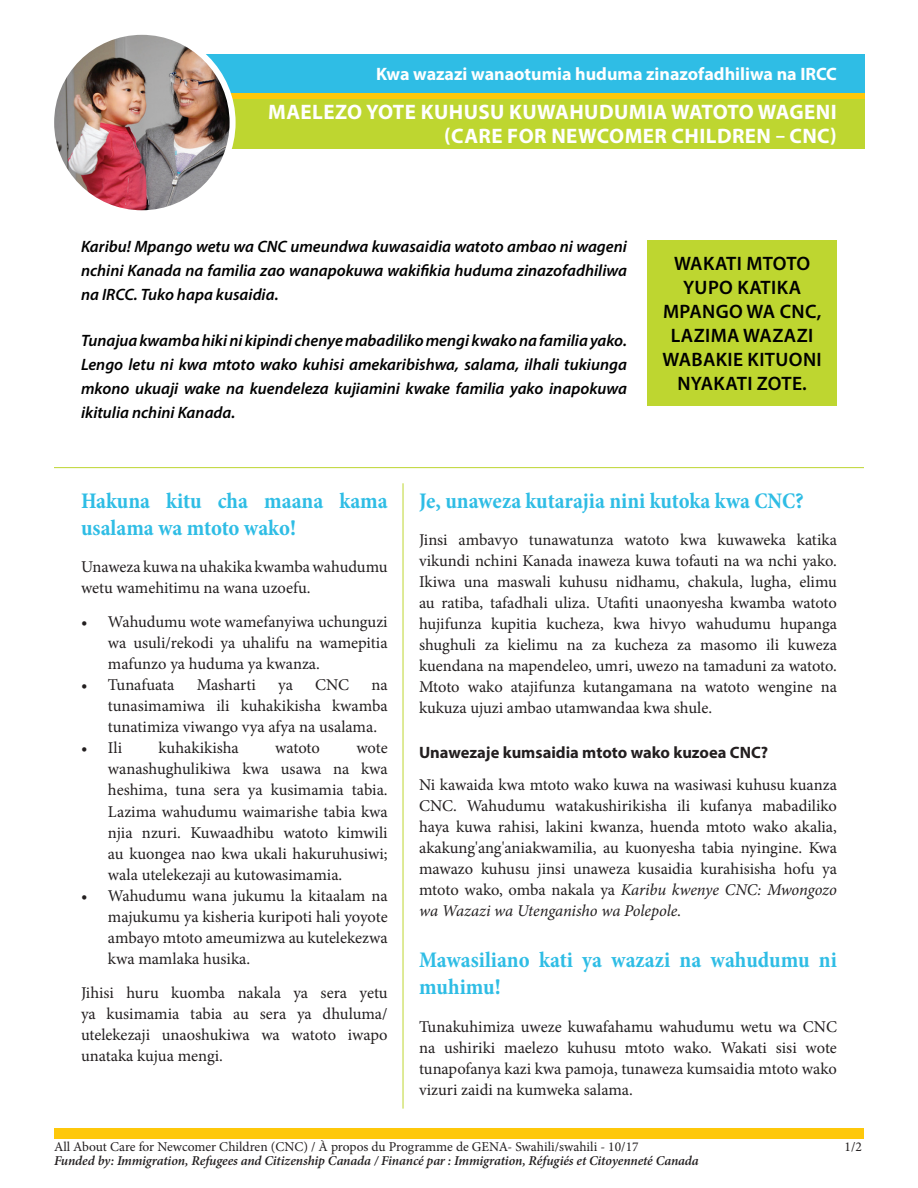
<style>
.page{position:relative;width:918px;height:1188px;background:#fff}
.page>*{position:absolute;margin:0;border:0;box-sizing:border-box;transform-origin:0 0}
.t1{font:700 condensed 22.5px/27px "Minion Pro";color:#2fbde5}
.t2{font:700 21px/24px "Myriad Pro";letter-spacing:.02em;color:#fff;text-align:right}
.t3{font:600 19.5px/24px "Myriad Pro";letter-spacing:.02em;color:#000;text-align:center}
.t4{font:700 18px "Myriad Pro";color:#fff}
.t5{font:16.5px/21px "Minion Pro";color:#231f20;text-align:justify}
.t6{font:italic 600 16.5px/24px "Myriad Pro";color:#000;text-align:justify}
.t7{font:700 16.5px "Myriad Pro";color:#231f20}
.t8{font:italic 600 13.5px "Minion Pro";letter-spacing:-.01em;color:#231f20}
.t9{font:13.5px "Minion Pro";color:#231f20}
.s1{font-size:18.75px}
.s2{font-style:italic}
</style>
<div class="page">
<div style="left:54px;top:1128px;width:810px;height:11px;background:#fec80b"></div>
<div style="left:140px;top:54px;width:725px;height:45px;background:#2fbde5"></div>
<div style="left:140px;top:97px;width:725px;height:52px;background:#bed630"></div>
<div style="left:140px;top:93px;width:725px;height:6px;background:#fec80b"></div>
<img style="left:51px;top:32px;width:182px;height:181px;border-radius:91px">
<div style="left:48px;top:29px;width:188px;height:187px;border:6px solid #fff;border-radius:50%"></div>
<div style="left:647px;top:240px;width:190px;height:165px;background:#bed630"></div>
<hr style="left:403px;top:483px;width:1px;height:626px;background:#bed630">
<hr style="left:54px;top:467px;width:810px;height:1px;background:#bed630">
<p class="t4" style="left:376px;top:62px;width:462px">Kwa wazazi wanaotumia huduma zinazofadhiliwa na IRCC</p>
<p class="t2" style="left:268px;top:99px;width:570px">Maelezo Yote Kuhusu Kuwahudumia Watoto Wageni (Care for Newcomer Children <span class="s1">–</span> CNC)</p>
<p class="t6" style="left:81px;top:234px;width:548px">Karibu! Mpango wetu wa CNC umeundwa kuwasaidia watoto ambao ni wageni nchini Kanada na familia zao wanapokuwa wakifikia huduma zinazofadhiliwa na IRCC. Tuko hapa kusaidia.</p>
<p class="t6" style="left:81px;top:328px;width:547px">Tunajua kwamba hiki ni kipindi chenye mabadiliko mengi kwako na familia yako.<br>Lengo letu ni kwa mtoto wako kuhisi amekaribishwa, salama, ilhali tukiunga mkono ukuaji wake na kuendeleza kujiamini kwake familia yako inapokuwa ikitulia nchini Kanada.</p>
<p class="t3" style="left:662px;top:251px;width:161px">WAKATI MTOTO<br>YUPO KATIKA<br>MPANGO WA CNC,<br>LAZIMA WAZAZI<br>WABAKIE KITUONI<br>NYAKATI ZOTE.</p>
<h1 class="t1" style="left:81px;top:487px;width:308px">Hakuna kitu cha maana kama usalama wa mtoto wako!</h1>
<p class="t5" style="left:81px;top:556px;width:308px">Unaweza kuwa na uhakika kwamba wahudumu wetu wamehitimu na wana uzoefu.</p>
<p class="t5" style="left:108px;top:612px;width:281px;text-indent:-27px">• Wahudumu wote wamefanyiwa uchunguzi wa usuli/rekodi ya uhalifu na wamepitia mafunzo ya huduma ya kwanza.</p>
<p class="t5" style="left:81px;top:675px;width:95px">• Tunafuata</p>
<p class="t5" style="left:197px;top:675px;width:61px">Masharti</p>
<p class="t5" style="left:278px;top:675px;width:16px">ya</p>
<p class="t5" style="left:315px;top:675px;width:36px">CNC</p>
<p class="t5" style="left:108px;top:675px;width:281px;text-indent:263px">na tunasimamiwa ili kuhakikisha kwamba tunatimiza viwango vya afya na usalama.</p>
<p class="t5" style="left:81px;top:738px;width:43px">• Ili</p>
<p class="t5" style="left:159px;top:738px;width:82px">kuhakikisha</p>
<p class="t5" style="left:275px;top:738px;width:46px">watoto</p>
<p class="t5" style="left:108px;top:738px;width:281px;text-indent:248px">wote wanashughulikiwa kwa usawa na kwa heshima, tuna sera ya kusimamia tabia.<br>Lazima wahudumu waimarishe tabia kwa njia nzuri. Kuwaadhibu watoto kimwili au kuongea nao kwa ukali hakuruhusiwi; wala utelekezaji au kutowasimamia.</p>
<p class="t5" style="left:108px;top:885px;width:281px;text-indent:-27px">• Wahudumu wana jukumu la kitaalam na majukumu ya kisheria kuripoti hali yoyote ambayo mtoto ameumizwa au kutelekezwa kwa mamlaka husika.</p>
<p class="t5" style="left:81px;top:982px;width:308px">Jihisi huru kuomba nakala ya sera yetu ya kusimamia tabia au sera ya dhuluma/ utelekezaji unaoshukiwa wa watoto iwapo unataka kujua mengi.</p>
<h1 class="t1" style="left:419px;top:487px;width:386px">Je, unaweza kutarajia nini kutoka kwa CNC?</h1>
<p class="t5" style="left:419px;top:529px;width:419px">Jinsi ambavyo tunawatunza watoto kwa kuwaweka katika vikundi nchini Kanada inaweza kuwa tofauti na wa nchi yako.<br>Ikiwa una maswali kuhusu nidhamu, chakula, lugha, elimu au ratiba, tafadhali uliza. Utafiti unaonyesha kwamba watoto hujifunza kupitia kucheza, kwa hivyo wahudumu hupanga shughuli za kielimu na za kucheza za masomo ili kuweza kuendana na mapendeleo, umri, uwezo na tamaduni za watoto.<br>Mtoto wako atajifunza kutangamana na watoto wengine na kukuza ujuzi ambao utamwandaa kwa shule.</p>
<p class="t7" style="left:419px;top:742px;width:351px">Unawezaje kumsaidia mtoto wako kuzoea CNC?</p>
<p class="t5" style="left:419px;top:774px;width:419px">Ni kawaida kwa mtoto wako kuwa na wasiwasi kuhusu kuanza CNC. Wahudumu watakushirikisha ili kufanya mabadiliko haya kuwa rahisi, lakini kwanza, huenda mtoto wako akalia, akakung'ang'aniakwamilia, au kuonyesha tabia nyingine. Kwa mawazo kuhusu jinsi unaweza kusaidia kurahisisha hofu ya mtoto wako, omba nakala ya <span class="s2">Karibu kwenye CNC: Mwongozo wa Wazazi wa Utenganisho wa Polepole</span>.</p>
<h1 class="t1" style="left:419px;top:947px;width:419px">Mawasiliano kati ya wazazi na wahudumu ni muhimu!</h1>
<p class="t5" style="left:419px;top:1016px;width:419px">Tunakuhimiza uweze kuwafahamu wahudumu wetu wa CNC na ushiriki maelezo kuhusu mtoto wako. Wakati sisi wote tunapofanya kazi kwa pamoja, tunaweza kumsaidia mtoto wako vizuri zaidi na kumweka salama.</p>
<p class="t9" style="left:54px;top:1138px;width:586px">All About Care for Newcomer Children (CNC) / À propos du Programme de GENA- Swahili/swahili - 10/17</p>
<p class="t8" style="left:54px;top:1151px;width:646px">Funded by: Immigration, Refugees and Citizenship Canada / Financé par : Immigration, Réfugiés et Citoyenneté Canada</p>
<p class="t9" style="left:845px;top:1138px;width:19px">1/2</p>
</div>
